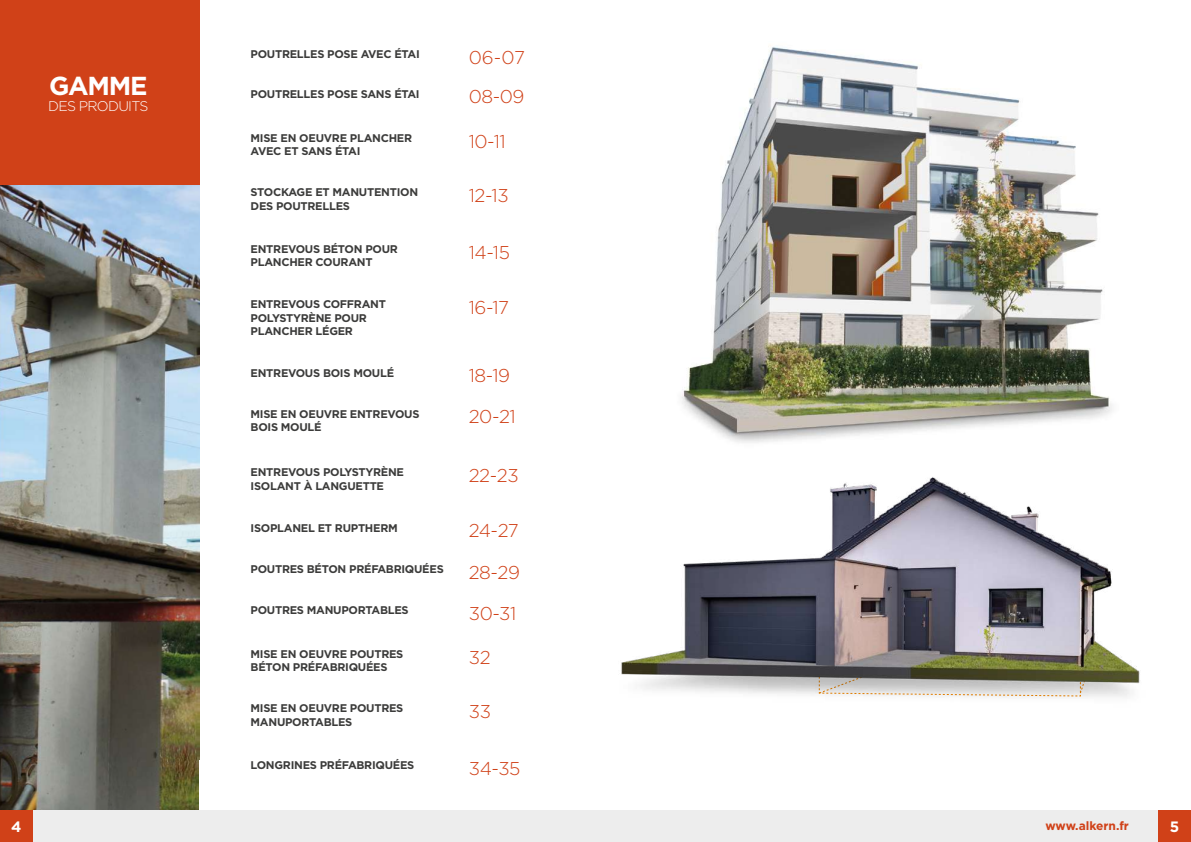
<style>
.page{position:relative;width:1191px;height:842px;background:#fff}
.page>*{position:absolute;margin:0;border:0;box-sizing:border-box;transform-origin:0 0}
.t1{font:700 26px "Gotham";letter-spacing:-.05em;color:#fff}
.t2{font:300 18.6px "Gotham";letter-spacing:-.025em;color:#d04118}
.t3{font:700 15px "Gotham";color:#fff}
.t4{font:300 14px "Gotham";letter-spacing:-.05em;color:#fff}
.t5{font:700 12px "Gotham";color:#d04118}
.t6{font:700 11.1px/13.4px "Gotham";letter-spacing:-.025em;color:#3c3c3b}
</style>
<div class="page">
<img style="left:681px;top:46px;width:431px;height:397px">
<img style="left:0;top:184px;width:199px;height:626px">
<div style="left:0;top:0;width:199px;height:184px;background:#d04118"></div>
<img style="left:621px;top:477px;width:519px;height:221px">
<div style="left:0;top:810px;width:1191px;height:32px;background:#ededed"></div>
<div style="left:0;top:810px;width:33px;height:32px;background:#d04118"></div>
<div style="left:1158px;top:810px;width:33px;height:32px;background:#d04118"></div>
<h1 class="t1" style="left:49px;top:68px;width:100px">GAMME</h1>
<p class="t4" style="left:48px;top:97px;width:102px">DES PRODUITS</p>
<p class="t6" style="left:250px;top:47px;width:171px">POUTRELLES POSE AVEC ÉTAI</p>
<h2 class="t2" style="left:469px;top:45px;width:58px">06-07</h2>
<p class="t6" style="left:250px;top:87px;width:171px">POUTRELLES POSE SANS ÉTAI</p>
<h2 class="t2" style="left:469px;top:85px;width:57px">08-09</h2>
<p class="t6" style="left:250px;top:131px;width:163px">MISE EN OEUVRE PLANCHER<br>AVEC ET SANS ÉTAI</p>
<p class="t6" style="left:250px;top:186px;width:169px">STOCKAGE ET MANUTENTION<br>DES POUTRELLES</p>
<h2 class="t2" style="left:469px;top:129px;width:38px">10-11</h2>
<h2 class="t2" style="left:469px;top:184px;width:41px">12-13</h2>
<p class="t6" style="left:250px;top:242px;width:149px">ENTREVOUS BÉTON POUR<br>PLANCHER COURANT</p>
<h2 class="t2" style="left:469px;top:241px;width:43px">14-15</h2>
<p class="t6" style="left:250px;top:298px;width:137px">ENTREVOUS COFFRANT<br>POLYSTYRÈNE POUR<br>PLANCHER LÉGER</p>
<h2 class="t2" style="left:469px;top:296px;width:42px">16-17</h2>
<p class="t6" style="left:250px;top:366px;width:145px">ENTREVOUS BOIS MOULÉ</p>
<p class="t6" style="left:250px;top:407px;width:170px">MISE EN OEUVRE ENTREVOUS<br>BOIS MOULÉ</p>
<p class="t6" style="left:250px;top:465px;width:155px">ENTREVOUS POLYSTYRÈNE<br>ISOLANT À LANGUETTE</p>
<h2 class="t2" style="left:469px;top:364px;width:43px">18-19</h2>
<h2 class="t2" style="left:469px;top:405px;width:49px">20-21</h2>
<h2 class="t2" style="left:469px;top:464px;width:51px">22-23</h2>
<p class="t6" style="left:250px;top:521px;width:149px">ISOPLANEL ET RUPTHERM</p>
<h2 class="t2" style="left:469px;top:519px;width:51px">24-27</h2>
<p class="t6" style="left:250px;top:562px;width:195px">POUTRES BÉTON PRÉFABRIQUÉES</p>
<p class="t6" style="left:250px;top:603px;width:160px">POUTRES MANUPORTABLES</p>
<h2 class="t2" style="left:469px;top:560px;width:53px">28-29</h2>
<h2 class="t2" style="left:469px;top:601px;width:49px">30-31</h2>
<p class="t6" style="left:250px;top:647px;width:154px">MISE EN OEUVRE POUTRES<br>BÉTON PRÉFABRIQUÉES</p>
<p class="t6" style="left:250px;top:702px;width:154px">MISE EN OEUVRE POUTRES<br>MANUPORTABLES</p>
<p class="t6" style="left:250px;top:758px;width:165px">LONGRINES PRÉFABRIQUÉES</p>
<h2 class="t2" style="left:469px;top:645px;width:23px">32</h2>
<h2 class="t2" style="left:469px;top:700px;width:24px">33</h2>
<h2 class="t2" style="left:469px;top:756px;width:53px">34-35</h2>
<h3 class="t3" style="left:11px;top:817px;width:12px">4</h3>
<p class="t5" style="left:1045px;top:817px;width:85px">www.alkern.fr</p>
<h3 class="t3" style="left:1170px;top:817px;width:11px">5</h3>
</div>
